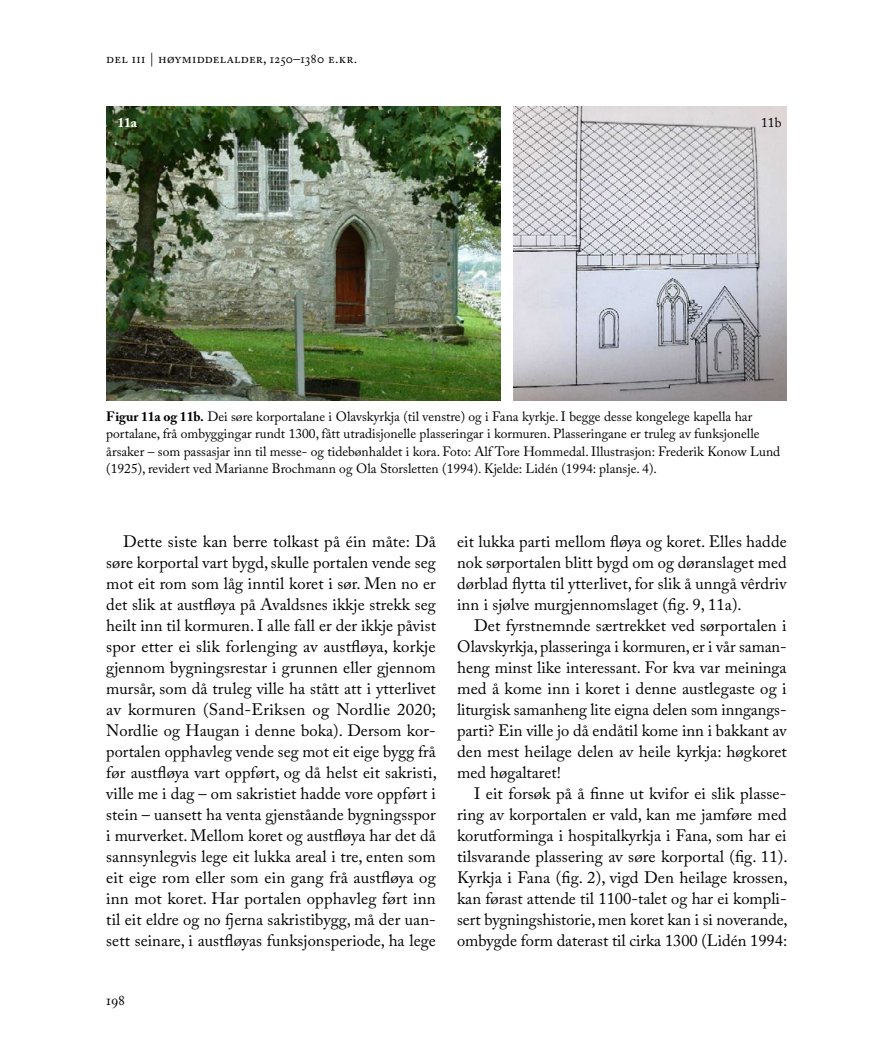
<style>
.page{position:relative;width:893px;height:1063px;background:#fff}
.page>*{position:absolute;margin:0;border:0;box-sizing:border-box;transform-origin:0 0}
.t1{font:16.5px/21px "Adobe Caslon Pro";letter-spacing:-.02em;color:#000;text-align:justify}
.t2{font:15px "Adobe Caslon Pro";color:#000}
.t3{font:13.5px/17.2px "Adobe Caslon Pro";color:#000}
.t4{font:13.5px "Adobe Caslon Pro";letter-spacing:.025em;color:#000}
.t5{font:700 13.5px "Adobe Caslon Pro";color:#fff}
.s1{font-weight:700}
</style>
<div class="page">
<img style="left:106px;top:106px;width:395px;height:294px">
<img style="left:514px;top:106px;width:273px;height:294px">
<p class="t4" style="left:106px;top:50px;width:252px">del iii | høymiddelalder, 1250–1380 e.kr.</p>
<p class="t5" style="left:117px;top:115px;width:21px">11a</p>
<p class="t3" style="left:761px;top:114px;width:22px">11b</p>
<p class="t3" style="left:106px;top:408px;width:675px"><span class="s1">Figur 11a og 11b.</span> Dei søre korportalane i Olavskyrkja (til venstre) og i Fana kyrkje. I begge desse kongelege kapella har portalane, frå ombyggingar rundt 1300, fått utradisjonelle plasseringar i kormuren. Plasseringane er truleg av funksjonelle årsaker – som passasjar inn til messe- og tidebønhaldet i kora. Foto: Alf Tore Hommedal. Illustrasjon: Frederik Konow Lund (1925), revidert ved Marianne Brochmann og Ola Storsletten (1994). Kjelde: Lidén (1994: plansje. 4).</p>
<p class="t1" style="left:106px;top:531px;width:332px;text-align:left;text-indent:17px">Dette siste kan berre tolkast på éin måte: Då søre korportal vart bygd, skulle portalen vende seg mot eit rom som låg inntil koret i sør. Men no er det slik at austfløya på Avaldsnes ikkje strekk seg heilt inn til kormuren. I alle fall er der ikkje påvist spor etter ei slik forlenging av austfløya, korkje gjennom bygningsrestar i grunnen eller gjennom mursår, som då truleg ville ha stått att i ytterlivet av kormuren (Sand-Eriksen og Nordlie 2020; Nordlie og Haugan i denne boka). Dersom kor&shy;portalen opphavleg vende seg mot eit eige bygg frå før austfløya vart oppført, og då helst eit sakristi, ville me i dag – om sakristiet hadde vore oppført i stein – uansett ha venta gjenståande bygningsspor i murverket. Mellom koret og austfløya har det då sannsynlegvis lege eit lukka areal i tre, enten som eit eige rom eller som ein gang frå austfløya og inn mot koret. Har portalen opphavleg ført inn til eit eldre og no fjerna sakristibygg, må der uan&shy;sett seinare, i austfløyas funksjonsperiode, ha lege</p>
<p class="t1" style="left:457px;top:531px;width:331px">eit lukka parti mellom fløya og koret. Elles hadde nok sørportalen blitt bygd om og døranslaget med dørblad flytta til ytterlivet, for slik å unngå vêrdriv inn i sjølve murgjennomslaget (fig. 9, 11a).</p>
<p class="t1" style="left:457px;top:615px;width:331px;text-indent:17px">Det fyrstnemnde særtrekket ved sørportalen i Olavskyrkja, plasseringa i kormuren, er i vår saman&shy;heng minst like interessant. For kva var meininga med å kome inn i koret i denne austlegaste og i liturgisk samanheng lite eigna delen som inngangs&shy;parti? Ein ville jo då endåtil kome inn i bakkant av den mest heilage delen av heile kyrkja: høgkoret med høgaltaret!</p>
<p class="t1" style="left:457px;top:783px;width:332px;text-indent:17px">I eit forsøk på å finne ut kvifor ei slik plasse&shy;ring av korportalen er vald, kan me jamføre med korutforminga i hospitalkyrkja i Fana, som har ei tilsvarande plassering av søre korportal (fig. 11).<br>Kyrkja i Fana (fig. 2), vigd Den heilage krossen, kan førast attende til 1100-talet og har ei kompli&shy;sert bygningshistorie, men koret kan i si noverande, ombygde form daterast til cirka 1300 (Lidén 1994:</p>
<p class="t2" style="left:106px;top:991px;width:20px">198</p>
</div>
